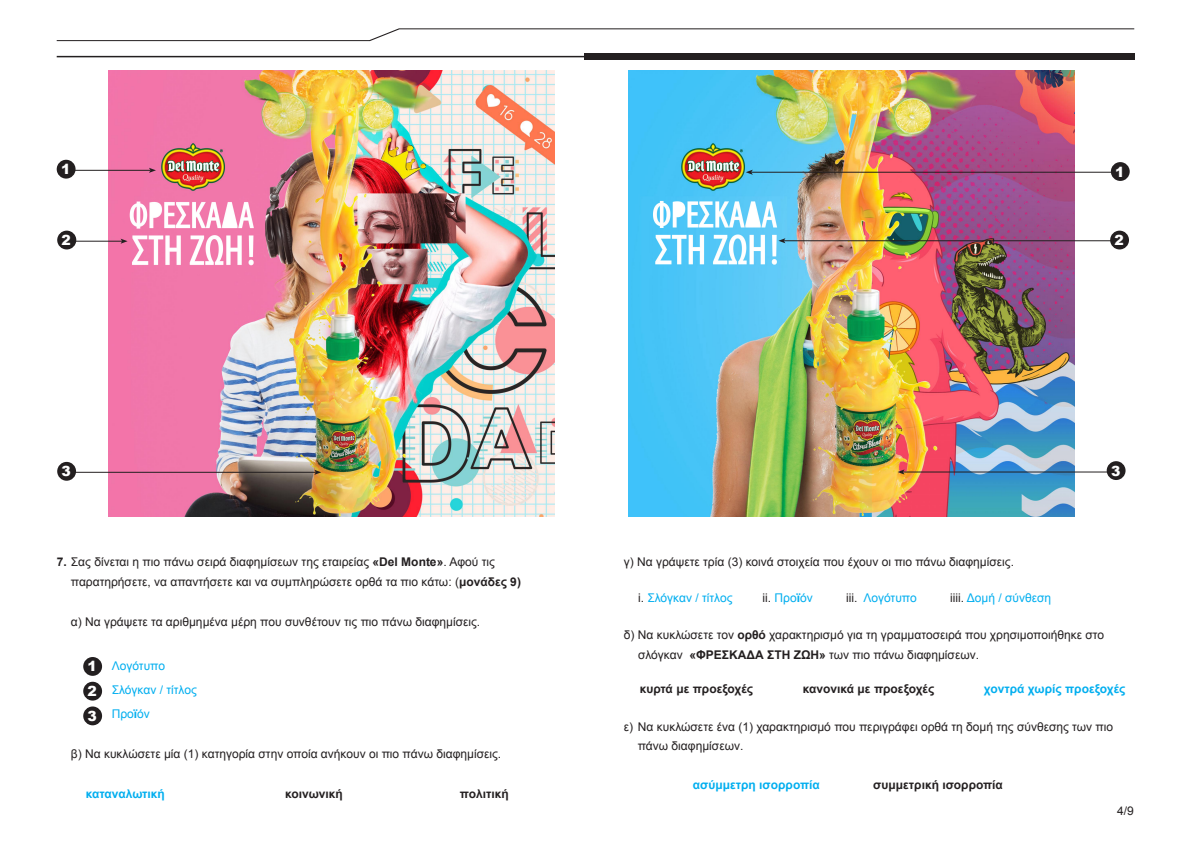
<style>
.page{position:relative;width:1191px;height:842px;background:#fff}
.page>*{position:absolute;margin:0;border:0;box-sizing:border-box;transform-origin:0 0}
.t1{font:900 14px "Arial";color:#fff}
.t2{font:12px/20px "Arial";color:#231f20}
.t3{font:12px "Arial";color:#00aeef}
.t4{font:700 12px "Arial";color:#231f20}
.t5{font:700 12px "Arial";color:#00aeef}
.s1{font-weight:700}
.s2{color:#231f20}
</style>
<div class="page">
<div style="left:57px;top:56px;width:529px;height:1px;border:1px solid #231f20"></div>
<svg style="left:57px;top:28px;width:1077px;height:13px"></svg>
<div style="left:584px;top:53px;width:550px;height:7px;background:#231f20"></div>
<img style="left:108px;top:71px;width:446px;height:445px">
<img style="left:628px;top:71px;width:446px;height:445px">
<div style="left:83px;top:657px;width:19px;height:19px;background:#231f20;border-radius:50%"></div>
<div style="left:83px;top:682px;width:19px;height:19px;background:#231f20;border-radius:50%"></div>
<div style="left:83px;top:706px;width:19px;height:19px;background:#231f20;border-radius:50%"></div>
<hr style="left:784px;top:240px;width:329px;height:1px;background:#231f20">
<svg style="left:778px;top:238px;width:7px;height:5px"></svg>
<hr style="left:751px;top:172px;width:363px;height:1px;background:#231f20">
<svg style="left:746px;top:170px;width:7px;height:5px"></svg>
<hr style="left:67px;top:472px;width:249px;height:1px;background:#231f20">
<svg style="left:314px;top:470px;width:7px;height:5px"></svg>
<div style="left:1106px;top:461px;width:19px;height:19px;background:#231f20;border-radius:50%"></div>
<hr style="left:903px;top:471px;width:205px;height:1px;background:#231f20">
<svg style="left:897px;top:469px;width:7px;height:6px"></svg>
<hr style="left:76px;top:241px;width:46px;height:1px;background:#231f20">
<svg style="left:121px;top:239px;width:7px;height:5px"></svg>
<hr style="left:75px;top:170px;width:75px;height:1px;background:#231f20">
<svg style="left:149px;top:168px;width:7px;height:5px"></svg>
<div style="left:57px;top:462px;width:19px;height:19px;background:#231f20;border-radius:50%"></div>
<div style="left:57px;top:231px;width:19px;height:18px;background:#231f20;border-radius:50%"></div>
<div style="left:57px;top:160px;width:19px;height:19px;background:#231f20;border-radius:50%"></div>
<div style="left:1110px;top:231px;width:19px;height:18px;background:#231f20;border-radius:50%"></div>
<div style="left:1110px;top:162px;width:19px;height:19px;background:#231f20;border-radius:50%"></div>
<p class="t1" style="left:61px;top:159px;width:11px">1</p>
<p class="t1" style="left:62px;top:230px;width:11px">2</p>
<p class="t1" style="left:1115px;top:161px;width:11px">1</p>
<p class="t1" style="left:1114px;top:230px;width:11px">2</p>
<p class="t1" style="left:62px;top:461px;width:11px">3</p>
<p class="t1" style="left:1111px;top:460px;width:11px">3</p>
<p class="t2" style="left:71px;top:551px;width:451px;text-indent:-14px"><span class="s1">7.</span> Σας δίνεται η πιο πάνω σειρά διαφημίσεων της εταιρείας <span class="s1">«Del Monte»</span>. Αφού τις παρατηρήσετε, να απαντήσετε και να συμπληρώσετε ορθά τα πιο κάτω: (<span class="s1">μονάδες 9)</span></p>
<p class="t2" style="left:71px;top:611px;width:411px">α) Να γράψετε τα αριθμημένα μέρη που συνθέτουν τις πιο πάνω διαφημίσεις.</p>
<p class="t3" style="left:112px;top:657px;width:55px">Λογότυπο</p>
<p class="t3" style="left:112px;top:681px;width:87px">Σλόγκαν / τίτλος</p>
<p class="t3" style="left:112px;top:705px;width:40px">Προ<span class="s1">ϊ</span>όν</p>
<p class="t2" style="left:71px;top:743px;width:432px">β) Nα κυκλώσετε μία (1) κατηγορία στην οποία ανήκουν οι πιο πάνω διαφημίσεις.</p>
<p class="t5" style="left:86px;top:785px;width:81px">καταναλωτική</p>
<p class="t4" style="left:285px;top:785px;width:59px">κοινωνική</p>
<p class="t4" style="left:460px;top:785px;width:50px">πολιτική</p>
<p class="t1" style="left:88px;top:656px;width:11px">1</p>
<p class="t1" style="left:88px;top:681px;width:11px">2</p>
<p class="t1" style="left:88px;top:706px;width:11px">3</p>
<p class="t2" style="left:624px;top:551px;width:392px">γ) Nα γράψετε τρία (3) κοινά στοιχεία που έχουν οι πιο πάνω διαφημίσεις.</p>
<p class="t3" style="left:638px;top:589px;width:96px"><span class="s2">i.</span> Σλόγκαν / τίτλος</p>
<p class="t3" style="left:762px;top:589px;width:52px"><span class="s2">ii.</span> Προ<span class="s1">ϊ</span>όν</p>
<p class="t3" style="left:846px;top:589px;width:72px"><span class="s2">iii.</span> Λογότυπο</p>
<p class="t3" style="left:950px;top:589px;width:103px"><span class="s2">iiii.</span> Δομή / σύνθεση</p>
<p class="t2" style="left:638px;top:624px;width:467px;text-indent:-14px">δ) Να κυκλώσετε τον <span class="s1">ορθό</span> χαρακτηρισμό για τη γραμματοσειρά που χρησιμοποιήθηκε στο σλόγκαν <span class="s1">«ΦΡΕΣΚΑΔΑ ΣΤΗ ΖΩΗ»</span> των πιο πάνω διαφημίσεων.</p>
<p class="t4" style="left:640px;top:680px;width:115px">κυρτά με προεξοχές</p>
<p class="t4" style="left:803px;top:680px;width:133px">κανονικά με προεξοχές</p>
<p class="t5" style="left:984px;top:680px;width:143px">χοντρά χωρίς προεξοχές</p>
<p class="t2" style="left:638px;top:717px;width:477px;line-height:19px;text-indent:-14px">ε) Nα κυκλώσετε ένα (1) χαρακτηρισμό που περιγράφει ορθά τη δομή της σύνθεσης των πιο πάνω διαφημίσεων.</p>
<p class="t5" style="left:693px;top:776px;width:129px">ασύμμετρη ισορροπία</p>
<p class="t4" style="left:873px;top:776px;width:131px">συμμετρική ισορροπία</p>
<p class="t2" style="left:1117px;top:800px;width:18px">4/9</p>
</div>
